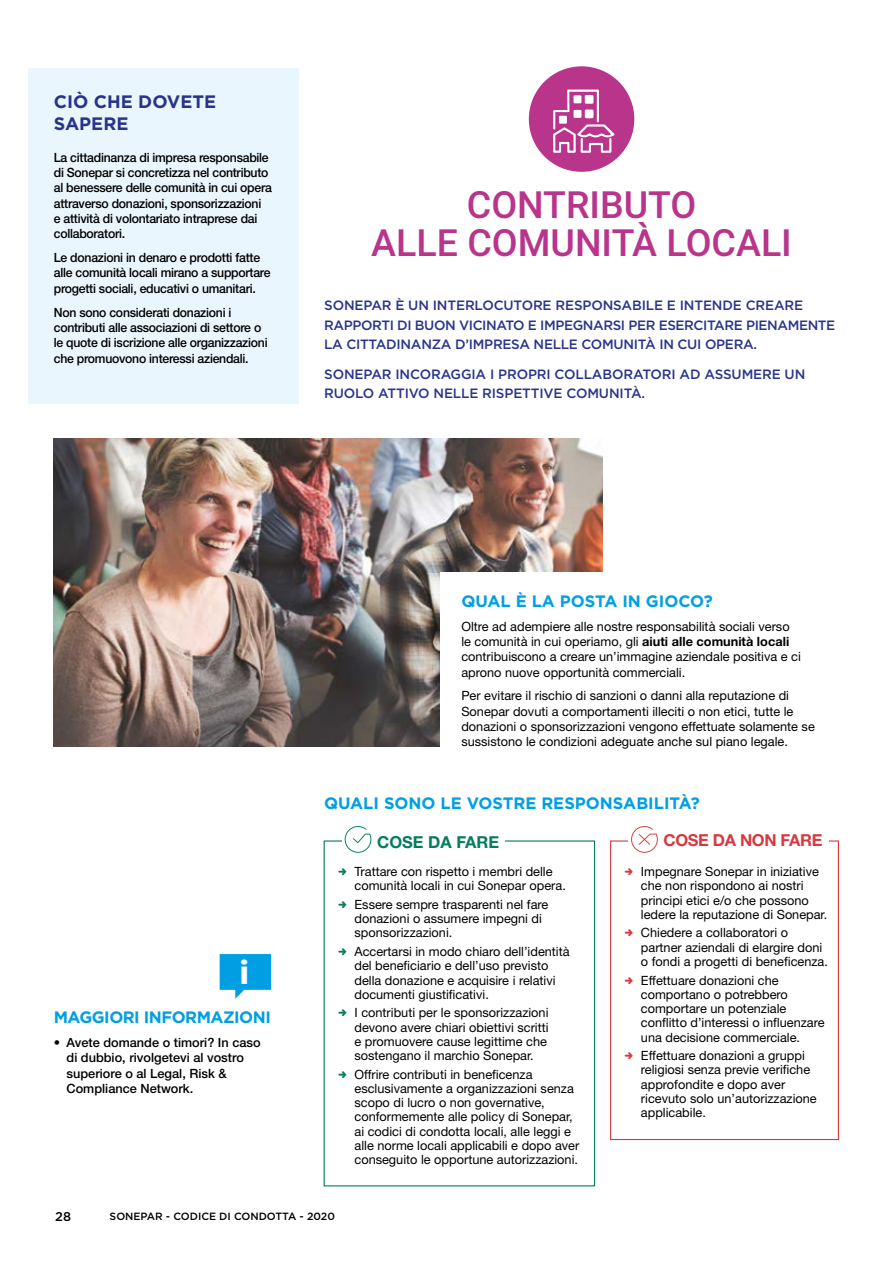
<style>
.page{position:relative;width:893px;height:1263px;background:#fff}
.page>*{position:absolute;margin:0;border:0;box-sizing:border-box;transform-origin:0 0}
.t1{font:500 37.5px/37.8px "Roboto";color:#b9348b;text-align:center}
.t2{font:900 33px "Roboto";color:#fff}
.t3{font:700 18px/21.6px "Gotham";color:#28348b}
.t4{font:700 16.5px "Gotham";letter-spacing:-.005em;color:#009fe3}
.t5{font:700 16.5px "Gotham";letter-spacing:-.03em;color:#009fe3}
.t6{font:700 16.5px "Helvetica Neue LT Std";letter-spacing:-.02em;color:#d83940}
.t7{font:700 16.5px "Helvetica Neue LT Std";color:#047d5c}
.t8{font:500 13.5px/19.5px "Gotham";letter-spacing:-.02em;color:#28348b}
.t9{font:12.75px/14.2px "Helvetica Neue LT Std";color:#000}
.t10{font:500 12.75px/15.3px "Helvetica Neue LT Std";letter-spacing:-.02em;color:#000;scale:.96 1}
.t11{font:500 12.75px/15.3px "Helvetica Neue LT Std";color:#000}
.t12{font:500 12.75px "Gotham";color:#000}
.t13{font:500 10.5px "Gotham";color:#000}
.s1{font-weight:700}
</style>
<div class="page">
<img style="left:54px;top:438px;width:549px;height:309px">
<div style="left:28px;top:68px;width:271px;height:335px;background:#eaf6fe"></div>
<svg style="left:220px;top:954px;width:51px;height:45px"></svg>
<div style="left:610px;top:840px;width:229px;height:300px;border:1px solid #d83940"></div>
<div style="left:628px;top:834px;width:93px;height:22px;background:#fff"></div>
<svg style="left:631px;top:826px;width:27px;height:27px"></svg>
<div style="left:663px;top:834px;width:166px;height:22px;background:#fff"></div>
<div style="left:324px;top:840px;width:271px;height:346px;border:1px solid #047d5c"></div>
<div style="left:342px;top:836px;width:68px;height:22px;background:#fff"></div>
<svg style="left:345px;top:826px;width:26px;height:27px"></svg>
<div style="left:377px;top:837px;width:128px;height:19px;background:#fff"></div>
<div style="left:529px;top:66px;width:105px;height:106px;background:#b9348b;border-radius:50%"></div>
<svg style="left:553px;top:90px;width:61px;height:63px"></svg>
<div style="left:440px;top:572px;width:393px;height:195px;background:#fff"></div>
<h3 class="t3" style="left:54px;top:91px;width:164px">CIÒ CHE DOVETE<br>SAPERE</h3>
<p class="t10" style="left:54px;top:150px;width:229px">La cittadinanza di impresa responsabile di Sonepar si concretizza nel contributo al benessere delle comunità in cui opera attraverso donazioni, sponsorizzazioni<br>e attività di volontariato intraprese dai collaboratori.</p>
<p class="t10" style="left:54px;top:250px;width:227px">Le donazioni in denaro e prodotti fatte alle comunità locali mirano a supportare progetti sociali, educativi o umanitari.</p>
<p class="t10" style="left:54px;top:304px;width:224px">Non sono considerati donazioni i contributi alle associazioni di settore o le quote di iscrizione alle organizzazioni che promuovono interessi aziendali.</p>
<h1 class="t1" style="left:371px;top:184px;width:422px">CONTRIBUTO<br>ALLE COMUNITÀ LOCALI</h1>
<p class="t8" style="left:324px;top:296px;width:513px">SONEPAR È UN INTERLOCUTORE RESPONSABILE E INTENDE CREARE<br>RAPPORTI DI BUON VICINATO E IMPEGNARSI PER ESERCITARE PIENAMENTE<br>LA CITTADINANZA D’IMPRESA NELLE COMUNITÀ IN CUI OPERA.</p>
<p class="t8" style="left:324px;top:364px;width:483px">SONEPAR INCORAGGIA I PROPRI COLLABORATORI AD ASSUMERE UN<br>RUOLO ATTIVO NELLE RISPETTIVE COMUNITÀ.</p>
<h2 class="t2" style="left:240px;top:949px;width:11px">i</h2>
<p class="t5" style="left:54px;top:1006px;width:219px">MAGGIORI INFORMAZIONI</p>
<p class="t11" style="left:67px;top:1035px;width:196px;text-indent:-13px">• Avete domande o timori? In caso di dubbio, rivolgetevi al vostro superiore o al Legal, Risk &amp;<br>Compliance Network.</p>
<p class="t4" style="left:461px;top:590px;width:253px">QUAL È LA POSTA IN GIOCO?</p>
<p class="t9" style="left:461px;top:618px;width:341px;line-height:15.3px">Oltre ad adempiere alle nostre responsabilità sociali verso le comunità in cui operiamo, gli <span class="s1">aiuti alle comunità locali </span>contribuiscono a creare un’immagine aziendale positiva e ci aprono nuove opportunità commerciali.</p>
<p class="t9" style="left:461px;top:688px;width:355px;line-height:15.3px">Per evitare il rischio di sanzioni o danni alla reputazione di Sonepar dovuti a comportamenti illeciti o non etici, tutte le donazioni o sponsorizzazioni vengono effettuate solamente se sussistono le condizioni adeguate anche sul piano legale.</p>
<p class="t4" style="left:324px;top:792px;width:377px">QUALI SONO LE VOSTRE RESPONSABILITÀ?</p>
<p class="t7" style="left:377px;top:832px;width:123px">COSE DA FARE</p>
<p class="t9" style="left:354px;top:864px;width:213px">Trattare con rispetto i membri delle comunità locali in cui Sonepar opera.</p>
<p class="t9" style="left:354px;top:897px;width:195px">Essere sempre trasparenti nel fare donazioni o assumere impegni di sponsorizzazioni.</p>
<p class="t9" style="left:354px;top:944px;width:217px">Accertarsi in modo chiaro dell’identità del beneficiario e dell’uso previsto della donazione e acquisire i relativi documenti giustificativi.</p>
<p class="t9" style="left:354px;top:1005px;width:196px">I contributi per le sponsorizzazioni devono avere chiari obiettivi scritti e promuovere cause legittime che sostengano il marchio Sonepar.</p>
<p class="t9" style="left:354px;top:1067px;width:226px">Offrire contributi in beneficenza esclusivamente a organizzazioni senza scopo di lucro o non governative, conformemente alle policy di Sonepar, ai codici di condotta locali, alle leggi e alle norme locali applicabili e dopo aver conseguito le opportune autorizzazioni.</p>
<p class="t6" style="left:663px;top:830px;width:160px">COSE DA NON FARE</p>
<p class="t9" style="left:641px;top:864px;width:188px">Impegnare Sonepar in iniziative che non rispondono ai nostri principi etici e/o che possono ledere la reputazione di Sonepar.</p>
<p class="t9" style="left:641px;top:926px;width:189px">Chiedere a collaboratori o partner aziendali di elargire doni o fondi a progetti di beneficenza.</p>
<p class="t9" style="left:641px;top:973px;width:185px">Effettuare donazioni che comportano o potrebbero comportare un potenziale conflitto d’interessi o influenzare una decisione commerciale.</p>
<p class="t9" style="left:641px;top:1048px;width:177px">Effettuare donazioni a gruppi religiosi senza previe verifiche approfondite e dopo aver ricevuto solo un’autorizzazione applicabile.</p>
<p class="t12" style="left:55px;top:1208px;width:17px">28</p>
<p class="t13" style="left:110px;top:1210px;width:227px">SONEPAR - CODICE DI CONDOTTA - 2020</p>
</div>
